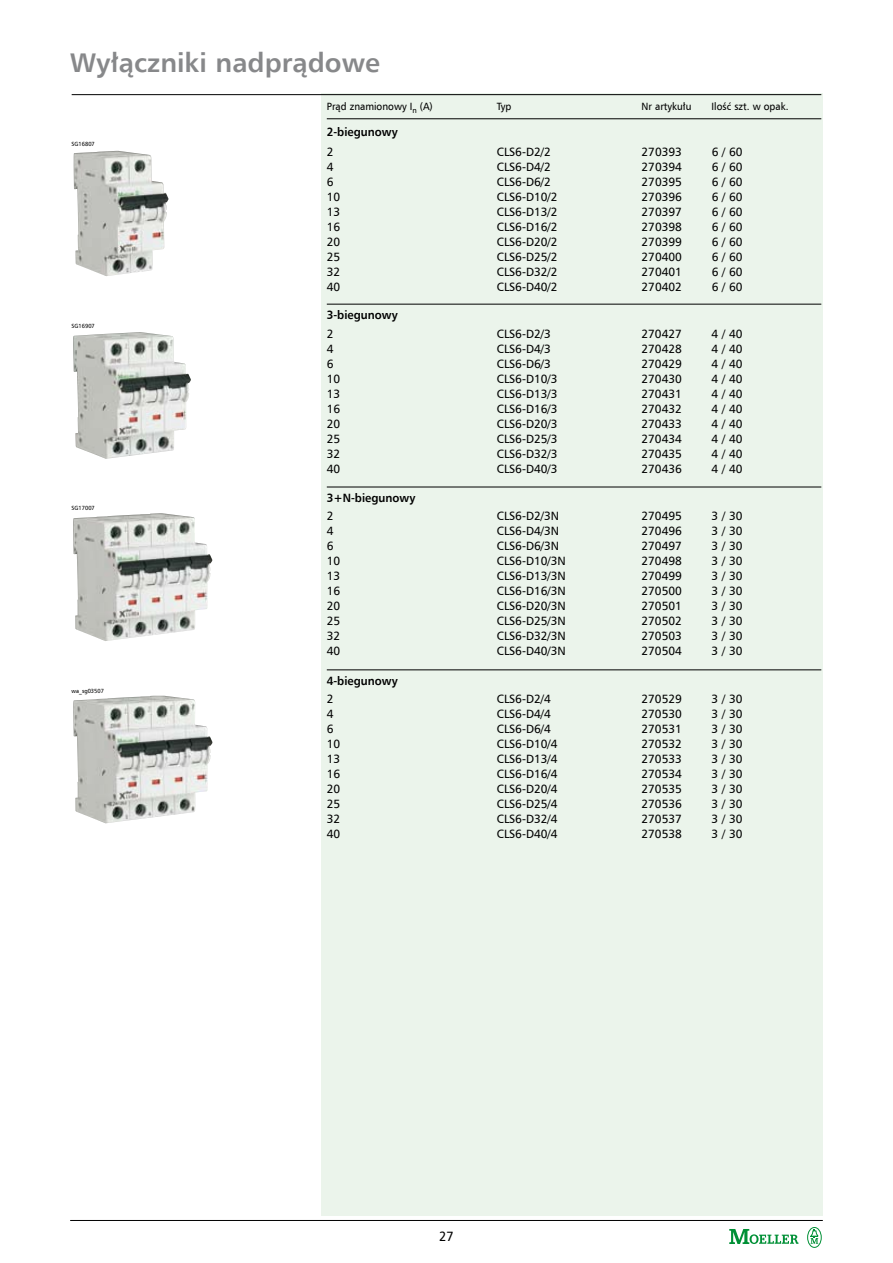
<style>
.page{position:relative;width:893px;height:1263px;background:#fff}
.page>*{position:absolute;margin:0;border:0;box-sizing:border-box;transform-origin:0 0}
.t1{font:700 27px "Humnst 777 EU";color:#87888a}
.t2{font:13.5px "Humnst 777 EU";color:#000;scale:.94 1}
.t3{font:12px/15px "Humnst 777 EU";color:#000}
.t4{font:700 12px/17.9px "Humnst 777 EU";color:#000;scale:.94 1}
.t5{font:10.5px "Humnst 777 EU";color:#000;scale:.94 1}
.t6{font:6px "Humnst 777 EU";color:#000;scale:.94 1}
.s1{font-weight:400}
</style>
<div class="page">
<hr style="left:70px;top:1220px;width:753px;height:1px;background:#000">
<svg style="left:729px;top:1229px;width:69px;height:15px"></svg>
<svg style="left:810px;top:1229px;width:9px;height:15px"></svg>
<div style="left:807px;top:1227px;width:15px;height:21px;border:1px solid #009036;border-radius:50%"></div>
<div style="left:321px;top:94px;width:502px;height:1122px;background:#ebf4eb"></div>
<hr style="left:72px;top:94px;width:749px;height:1px;background:#000">
<hr style="left:327px;top:118px;width:494px;height:1px;background:#000">
<hr style="left:327px;top:487px;width:494px;height:1px;background:#000">
<hr style="left:327px;top:304px;width:494px;height:1px;background:#000">
<hr style="left:327px;top:669px;width:494px;height:1px;background:#000">
<img style="left:74px;top:151px;width:95px;height:125px">
<img style="left:73px;top:332px;width:118px;height:127px">
<img style="left:73px;top:513px;width:139px;height:128px">
<img style="left:73px;top:696px;width:139px;height:127px">
<p class="t1" style="left:70px;top:45px;width:311px">Wyłączniki nadprądowe</p>
<p class="t5" style="left:327px;top:100px;width:114px">Prąd znamionowy I<sub>n</sub> (A)</p>
<p class="t5" style="left:497px;top:100px;width:17px">Typ</p>
<p class="t5" style="left:641px;top:100px;width:55px">Nr artykułu</p>
<p class="t5" style="left:712px;top:100px;width:83px">Ilość szt. w opak.</p>
<p class="t4" style="left:327px;top:122px;width:77px">2-biegunowy</p>
<p class="t6" style="left:72px;top:140px;width:26px">SG16807</p>
<p class="t3" style="left:327px;top:144px;width:15px">2<br>4<br>6<br>10<br>13<br>16<br>20<br>25<br>32<br>40</p>
<p class="t3" style="left:497px;top:144px;width:55px">CLS6-D2/2</p>
<p class="t3" style="left:641px;top:144px;width:42px">270393</p>
<p class="t3" style="left:712px;top:144px;width:32px">6 / 60</p>
<p class="t3" style="left:497px;top:159px;width:55px">CLS6-D4/2</p>
<p class="t3" style="left:641px;top:159px;width:42px">270394</p>
<p class="t3" style="left:712px;top:159px;width:32px">6 / 60</p>
<p class="t3" style="left:497px;top:174px;width:55px">CLS6-D6/2</p>
<p class="t3" style="left:641px;top:174px;width:42px">270395</p>
<p class="t3" style="left:712px;top:174px;width:32px">6 / 60</p>
<p class="t3" style="left:497px;top:189px;width:62px">CLS6-D10/2</p>
<p class="t3" style="left:641px;top:189px;width:42px">270396</p>
<p class="t3" style="left:712px;top:189px;width:32px">6 / 60</p>
<p class="t3" style="left:497px;top:204px;width:62px">CLS6-D13/2</p>
<p class="t3" style="left:641px;top:204px;width:42px">270397</p>
<p class="t3" style="left:712px;top:204px;width:32px">6 / 60</p>
<p class="t3" style="left:497px;top:219px;width:62px">CLS6-D16/2</p>
<p class="t3" style="left:641px;top:219px;width:42px">270398</p>
<p class="t3" style="left:712px;top:219px;width:32px">6 / 60</p>
<p class="t3" style="left:497px;top:234px;width:62px">CLS6-D20/2</p>
<p class="t3" style="left:641px;top:234px;width:42px">270399</p>
<p class="t3" style="left:712px;top:234px;width:32px">6 / 60</p>
<p class="t3" style="left:497px;top:249px;width:62px">CLS6-D25/2</p>
<p class="t3" style="left:641px;top:249px;width:42px">270400</p>
<p class="t3" style="left:712px;top:249px;width:32px">6 / 60</p>
<p class="t3" style="left:497px;top:264px;width:62px">CLS6-D32/2</p>
<p class="t3" style="left:641px;top:264px;width:42px">270401</p>
<p class="t3" style="left:712px;top:264px;width:32px">6 / 60</p>
<p class="t3" style="left:497px;top:279px;width:62px">CLS6-D40/2</p>
<p class="t3" style="left:641px;top:279px;width:42px">270402</p>
<p class="t3" style="left:712px;top:279px;width:32px">6 / 60</p>
<p class="t6" style="left:72px;top:322px;width:26px">SG16907</p>
<p class="t4" style="left:327px;top:306px;width:77px;line-height:18.6px">3-biegunowy<br><span class="s1">2</span></p>
<p class="t3" style="left:327px;top:341px;width:15px">4<br>6<br>10<br>13<br>16<br>20<br>25<br>32<br>40</p>
<p class="t3" style="left:497px;top:326px;width:55px">CLS6-D2/3</p>
<p class="t3" style="left:641px;top:326px;width:42px">270427</p>
<p class="t3" style="left:712px;top:326px;width:32px">4 / 40</p>
<p class="t3" style="left:497px;top:341px;width:55px">CLS6-D4/3</p>
<p class="t3" style="left:641px;top:341px;width:42px">270428</p>
<p class="t3" style="left:712px;top:341px;width:32px">4 / 40</p>
<p class="t3" style="left:497px;top:356px;width:55px">CLS6-D6/3</p>
<p class="t3" style="left:641px;top:356px;width:42px">270429</p>
<p class="t3" style="left:712px;top:356px;width:32px">4 / 40</p>
<p class="t3" style="left:497px;top:371px;width:62px">CLS6-D10/3</p>
<p class="t3" style="left:641px;top:371px;width:42px">270430</p>
<p class="t3" style="left:712px;top:371px;width:32px">4 / 40</p>
<p class="t3" style="left:497px;top:386px;width:62px">CLS6-D13/3</p>
<p class="t3" style="left:641px;top:386px;width:42px">270431</p>
<p class="t3" style="left:712px;top:386px;width:32px">4 / 40</p>
<p class="t3" style="left:497px;top:401px;width:62px">CLS6-D16/3</p>
<p class="t3" style="left:641px;top:401px;width:42px">270432</p>
<p class="t3" style="left:712px;top:401px;width:32px">4 / 40</p>
<p class="t3" style="left:497px;top:416px;width:62px">CLS6-D20/3</p>
<p class="t3" style="left:641px;top:416px;width:42px">270433</p>
<p class="t3" style="left:712px;top:416px;width:32px">4 / 40</p>
<p class="t3" style="left:497px;top:431px;width:62px">CLS6-D25/3</p>
<p class="t3" style="left:641px;top:431px;width:42px">270434</p>
<p class="t3" style="left:712px;top:431px;width:32px">4 / 40</p>
<p class="t3" style="left:497px;top:446px;width:62px">CLS6-D32/3</p>
<p class="t3" style="left:641px;top:446px;width:42px">270435</p>
<p class="t3" style="left:712px;top:446px;width:32px">4 / 40</p>
<p class="t3" style="left:497px;top:461px;width:62px">CLS6-D40/3</p>
<p class="t3" style="left:641px;top:461px;width:42px">270436</p>
<p class="t3" style="left:712px;top:461px;width:32px">4 / 40</p>
<p class="t6" style="left:72px;top:505px;width:26px">SG17007</p>
<p class="t4" style="left:327px;top:489px;width:96px">3+N-biegunowy<br><span class="s1">2</span></p>
<p class="t3" style="left:327px;top:523px;width:15px">4<br>6<br>10<br>13<br>16<br>20<br>25<br>32<br>40</p>
<p class="t3" style="left:497px;top:508px;width:64px">CLS6-D2/3N</p>
<p class="t3" style="left:641px;top:508px;width:42px">270495</p>
<p class="t3" style="left:712px;top:508px;width:32px">3 / 30</p>
<p class="t3" style="left:497px;top:523px;width:64px">CLS6-D4/3N</p>
<p class="t3" style="left:641px;top:523px;width:42px">270496</p>
<p class="t3" style="left:712px;top:523px;width:32px">3 / 30</p>
<p class="t3" style="left:497px;top:538px;width:64px">CLS6-D6/3N</p>
<p class="t3" style="left:641px;top:538px;width:42px">270497</p>
<p class="t3" style="left:712px;top:538px;width:32px">3 / 30</p>
<p class="t3" style="left:497px;top:553px;width:70px">CLS6-D10/3N</p>
<p class="t3" style="left:641px;top:553px;width:42px">270498</p>
<p class="t3" style="left:712px;top:553px;width:32px">3 / 30</p>
<p class="t3" style="left:497px;top:568px;width:70px">CLS6-D13/3N</p>
<p class="t3" style="left:641px;top:568px;width:42px">270499</p>
<p class="t3" style="left:712px;top:568px;width:32px">3 / 30</p>
<p class="t3" style="left:497px;top:583px;width:70px">CLS6-D16/3N</p>
<p class="t3" style="left:641px;top:583px;width:42px">270500</p>
<p class="t3" style="left:712px;top:583px;width:32px">3 / 30</p>
<p class="t3" style="left:497px;top:598px;width:70px">CLS6-D20/3N</p>
<p class="t3" style="left:641px;top:598px;width:42px">270501</p>
<p class="t3" style="left:712px;top:598px;width:32px">3 / 30</p>
<p class="t3" style="left:497px;top:613px;width:70px">CLS6-D25/3N</p>
<p class="t3" style="left:641px;top:613px;width:42px">270502</p>
<p class="t3" style="left:712px;top:613px;width:32px">3 / 30</p>
<p class="t3" style="left:497px;top:628px;width:70px">CLS6-D32/3N</p>
<p class="t3" style="left:641px;top:628px;width:42px">270503</p>
<p class="t3" style="left:712px;top:628px;width:32px">3 / 30</p>
<p class="t3" style="left:497px;top:643px;width:70px">CLS6-D40/3N</p>
<p class="t3" style="left:641px;top:643px;width:42px">270504</p>
<p class="t3" style="left:712px;top:643px;width:32px">3 / 30</p>
<p class="t6" style="left:72px;top:687px;width:36px">wa_sg03507</p>
<p class="t4" style="left:327px;top:672px;width:77px">4-biegunowy<br><span class="s1">2</span></p>
<p class="t3" style="left:327px;top:706px;width:15px">4<br>6<br>10<br>13<br>16<br>20<br>25<br>32<br>40</p>
<p class="t3" style="left:497px;top:691px;width:55px">CLS6-D2/4</p>
<p class="t3" style="left:641px;top:691px;width:42px">270529</p>
<p class="t3" style="left:712px;top:691px;width:32px">3 / 30</p>
<p class="t3" style="left:497px;top:706px;width:55px">CLS6-D4/4</p>
<p class="t3" style="left:641px;top:706px;width:42px">270530</p>
<p class="t3" style="left:712px;top:706px;width:32px">3 / 30</p>
<p class="t3" style="left:497px;top:721px;width:55px">CLS6-D6/4</p>
<p class="t3" style="left:641px;top:721px;width:42px">270531</p>
<p class="t3" style="left:712px;top:721px;width:32px">3 / 30</p>
<p class="t3" style="left:497px;top:736px;width:62px">CLS6-D10/4</p>
<p class="t3" style="left:641px;top:736px;width:42px">270532</p>
<p class="t3" style="left:712px;top:736px;width:32px">3 / 30</p>
<p class="t3" style="left:497px;top:751px;width:62px">CLS6-D13/4</p>
<p class="t3" style="left:641px;top:751px;width:42px">270533</p>
<p class="t3" style="left:712px;top:751px;width:32px">3 / 30</p>
<p class="t3" style="left:497px;top:766px;width:62px">CLS6-D16/4</p>
<p class="t3" style="left:641px;top:766px;width:42px">270534</p>
<p class="t3" style="left:712px;top:766px;width:32px">3 / 30</p>
<p class="t3" style="left:497px;top:781px;width:62px">CLS6-D20/4</p>
<p class="t3" style="left:641px;top:781px;width:42px">270535</p>
<p class="t3" style="left:712px;top:781px;width:32px">3 / 30</p>
<p class="t3" style="left:497px;top:796px;width:62px">CLS6-D25/4</p>
<p class="t3" style="left:641px;top:796px;width:42px">270536</p>
<p class="t3" style="left:712px;top:796px;width:32px">3 / 30</p>
<p class="t3" style="left:497px;top:811px;width:62px">CLS6-D32/4</p>
<p class="t3" style="left:641px;top:811px;width:42px">270537</p>
<p class="t3" style="left:712px;top:811px;width:32px">3 / 30</p>
<p class="t3" style="left:497px;top:826px;width:62px">CLS6-D40/4</p>
<p class="t3" style="left:641px;top:826px;width:42px">270538</p>
<p class="t3" style="left:712px;top:826px;width:32px">3 / 30</p>
<p class="t2" style="left:439px;top:1227px;width:17px">27</p>
</div>
